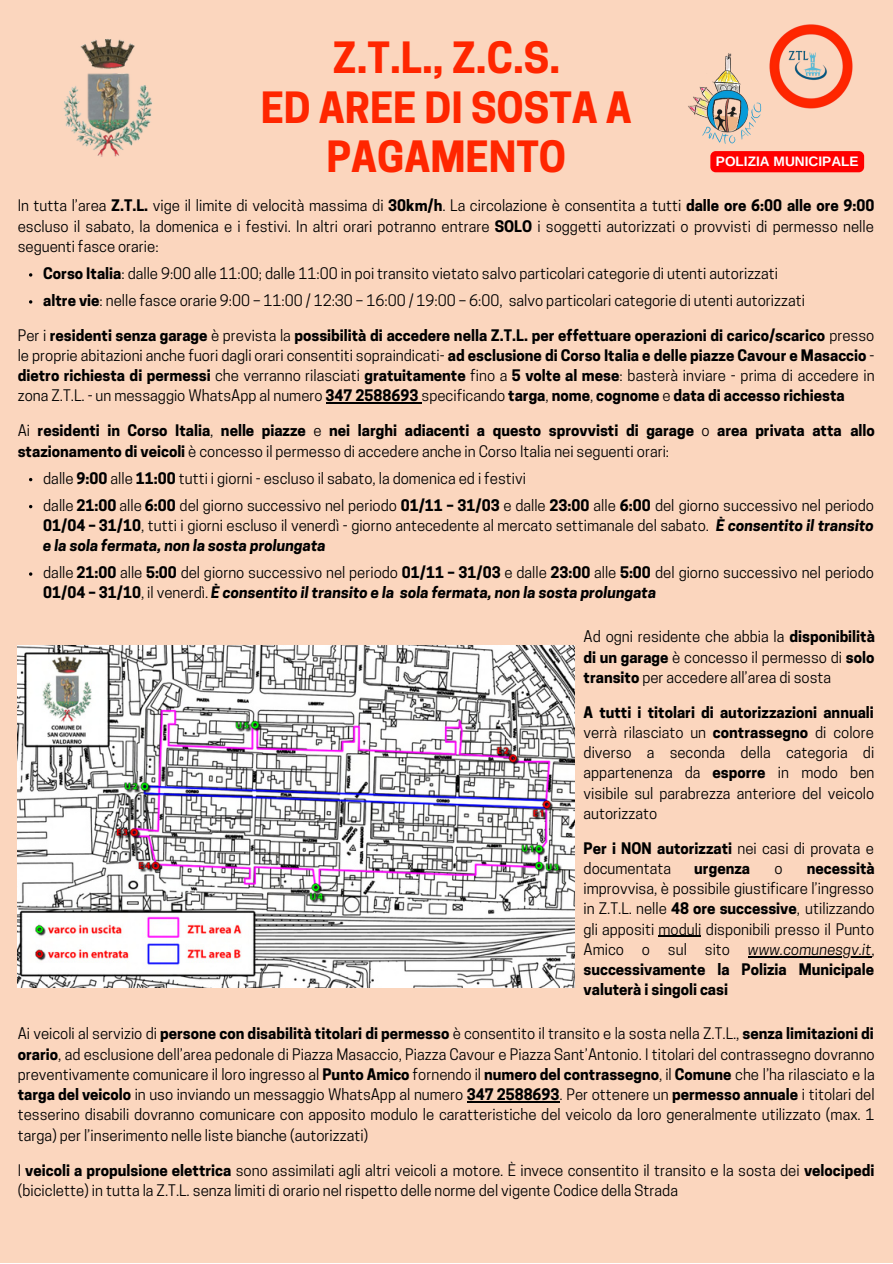
<style>
.page{position:relative;width:893px;height:1264px;background:#fff}
.page>*{position:absolute;margin:0;border:0;box-sizing:border-box;transform-origin:0 0}
.t1{font:700 40.5px/49.5px "Cooper Hewitt";color:#ff2600;text-align:center}
.t2{font:15px/20.2px "Cooper Hewitt";color:#000;text-align:justify}
.t3{font:700 15px/20.2px "Cooper Hewitt";color:#000;text-align:justify}
.t4{font:700 13.65px "Arimo";color:#fff}
.s1{font-weight:700}
.s2{font-weight:400}
.s3{font-weight:700;font-style:italic}
.s4{font-style:italic}
</style>
<div class="page">
<div style="left:0;top:0;width:892px;height:1262px;background:#fbd6be"></div>
<img style="left:44px;top:32px;width:129px;height:130px">
<img style="left:685px;top:51px;width:78px;height:95px">
<img style="left:764px;top:24px;width:94px;height:85px">
<hr style="left:325px;top:402px;width:93px;height:1px;background:#000">
<div style="left:710px;top:151px;width:154px;height:21px;background:#f00;border-radius:5px"></div>
<img style="left:18px;top:646px;width:556px;height:341px">
<hr style="left:466px;top:1101px;width:93px;height:1px;background:#000">
<hr style="left:658px;top:935px;width:43px;height:1px;background:#000">
<hr style="left:747px;top:956px;width:124px;height:1px;background:#000">
<p class="t1" style="left:332px;top:38px;width:229px">Z.T.L., Z.C.S.</p>
<p class="t1" style="left:261px;top:88px;width:372px">ED AREE DI SOSTA A<br>PAGAMENTO</p>
<p class="t4" style="left:715px;top:154px;width:144px">POLIZIA MUNICIPALE</p>
<p class="t2" style="left:18px;top:197px;width:858px">In tutta l’area <span class="s1">Z.T.L.</span> vige il limite di velocità massima di <span class="s1">30km/h</span>. La circolazione è consentita a tutti <span class="s1">dalle ore 6:00 alle ore 9:00 </span>escluso il sabato, la domenica e i festivi. In altri orari potranno entrare <span class="s1">SOLO</span> i soggetti autorizzati o provvisti di permesso nelle seguenti fasce orarie:</p>
<p class="t2" style="left:43px;top:265px;width:736px"><span class="s1">Corso Italia</span>: dalle 9:00 alle 11:00; dalle 11:00 in poi transito vietato salvo particolari categorie di utenti autorizzati</p>
<p class="t2" style="left:43px;top:292px;width:763px"><span class="s1">altre vie</span>: nelle fasce orarie 9:00 – 11:00 / 12:30 – 16:00 / 19:00 – 6:00, salvo particolari categorie di utenti autorizzati</p>
<p class="t3" style="left:18px;top:327px;width:858px"><span class="s2">Per i</span> residenti senza garage <span class="s2">è prevista la</span> possibilità di accedere nella Z.T.L. per effettuare operazioni di carico/scarico <span class="s2">presso le proprie abitazioni anche fuori dagli orari consentiti sopraindicati-</span> ad esclusione di Corso Italia e delle piazze Cavour e Masaccio <span class="s2">- </span>dietro richiesta di permessi <span class="s2">che verranno rilasciati</span> gratuitamente <span class="s2">fino a</span> 5 volte al mese<span class="s2">: basterà inviare - prima di accedere in zona Z.T.L. - un messaggio WhatsApp al numero</span> 347 2588693 <span class="s2">specificando</span> targa<span class="s2">,</span> nome<span class="s2">,</span> cognome <span class="s2">e</span> data di accesso richiesta</p>
<p class="t3" style="left:18px;top:422px;width:858px"><span class="s2">Ai</span> residenti in Corso Italia<span class="s2">,</span> nelle piazze <span class="s2">e</span> nei larghi adiacenti a questo sprovvisti di garage <span class="s2">o</span> area privata atta allo stazionamento di veicoli <span class="s2">è concesso il permesso di accedere anche in Corso Italia nei seguenti orari:</span></p>
<p class="t2" style="left:43px;top:469px;width:484px">dalle <span class="s1">9:00</span> alle <span class="s1">11:00</span> tutti i giorni - escluso il sabato, la domenica ed i festivi</p>
<p class="t2" style="left:43px;top:496px;width:832px">dalle <span class="s1">21:00</span> alle <span class="s1">6:00</span> del giorno successivo nel periodo <span class="s1">01/11 – 31/03</span> e dalle <span class="s1">23:00</span> alle <span class="s1">6:00</span> del giorno successivo nel periodo <span class="s1">01/04 – 31/10</span>, tutti i giorni escluso il venerdì - giorno antecedente al mercato settimanale del sabato. <span class="s3">È consentito il transito e la sola fermata, non la sosta prolungata</span></p>
<p class="t2" style="left:43px;top:564px;width:832px">dalle <span class="s1">21:00</span> alle <span class="s1">5:00</span> del giorno successivo nel periodo <span class="s1">01/11 – 31/03</span> e dalle <span class="s1">23:00</span> alle <span class="s1">5:00</span> del giorno successivo nel periodo<br><span class="s1">01/04 – 31/10</span>, il venerdì. <span class="s3">È consentito il transito e la sola fermata, non la sosta prolungata</span></p>
<p class="t2" style="left:583px;top:628px;width:293px">Ad ogni residente che abbia la <span class="s1">disponibilità di un garage</span> è concesso il permesso di <span class="s1">solo transito</span> per accedere all’area di sosta</p>
<p class="t2" style="left:583px;top:703px;width:292px"><span class="s1">A tutti i titolari di autorizzazioni annuali </span>verrà rilasciato un <span class="s1">contrassegno</span> di colore diverso a seconda della categoria di appartenenza da <span class="s1">esporre</span> in modo ben visibile sul parabrezza anteriore del veicolo autorizzato</p>
<p class="t2" style="left:583px;top:839px;width:292px"><span class="s1">Per i NON autorizzati</span> nei casi di provata e documentata</p>
<p class="t2" style="left:583px;top:860px;width:293px;text-indent:223px"><span class="s1">necessità </span>improvvisa, è possibile giustificare l’ingresso in Z.T.L. nelle <span class="s1">48 ore successive</span>, utilizzando gli appositi moduli disponibili presso il Punto Amico o sul sito <span class="s4">www.comunesgv.it</span>, <span class="s1">successivamente la Polizia Municipale valuterà i singoli casi</span></p>
<p class="t3" style="left:694px;top:860px;width:57px">urgenza</p>
<p class="t2" style="left:774px;top:860px;width:10px">o</p>
<p class="t2" style="left:18px;top:1025px;width:858px">Ai veicoli al servizio di <span class="s1">persone con disabilità titolari di permesso</span> è consentito il transito e la sosta nella Z.T.L., <span class="s1">senza limitazioni di orario</span>, ad esclusione dell’area pedonale di Piazza Masaccio, Piazza Cavour e Piazza Sant’Antonio. I titolari del contrassegno dovranno preventivamente comunicare il loro ingresso al <span class="s1">Punto Amico</span> fornendo il <span class="s1">numero del contrassegno</span>, il <span class="s1">Comune</span> che l’ha rilasciato e la <span class="s1">targa del veicolo</span> in uso inviando un messaggio WhatsApp al numero <span class="s1">347 2588693</span>. Per ottenere un <span class="s1">permesso annuale</span> i titolari del tesserino disabili dovranno comunicare con apposito modulo le caratteristiche del veicolo da loro generalmente utilizzato (max. 1 targa) per l’inserimento nelle liste bianche (autorizzati)</p>
<p class="t2" style="left:18px;top:1161px;width:858px">I <span class="s1">veicoli a propulsione elettrica</span> sono assimilati agli altri veicoli a motore. È invece consentito il transito e la sosta dei <span class="s1">velocipedi </span>(biciclette) in tutta la Z.T.L. senza limiti di orario nel rispetto delle norme del vigente Codice della Strada</p>
</div>
